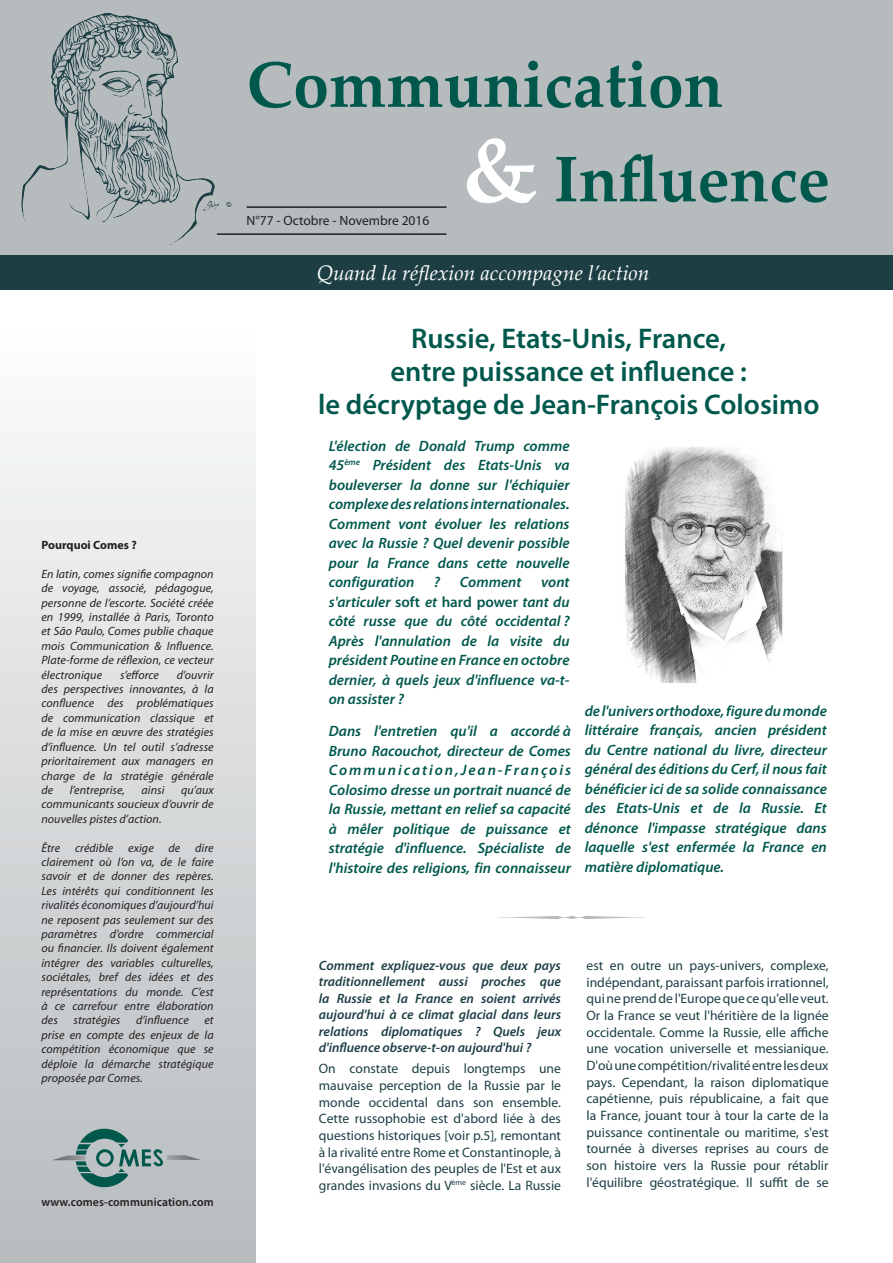
<style>
.page{position:relative;width:893px;height:1263px;background:#fff}
.page>*{position:absolute;margin:0;border:0;box-sizing:border-box;transform-origin:0 0}
.t1{font:700 64.5px "Palatino Linotype";color:#00584c}
.Titre_article_P1_cop{font:600 28.5px "Myriad Pro";color:#00584c}
.t2{font:italic 21px "Palatino Linotype";color:#fff}
.Style__-chapô_p_1{font:italic 600 15px/19.5px "Myriad Pro";color:#00584c;text-align:justify}
.Style_de_paragraphe{font:13.65px/16.6px "Myriad Pro";color:#1d3f44;text-align:justify}
.Style_de_paragraphe-2{font:italic 600 13.5px/16.5px "Myriad Pro";color:#1d3f44;text-align:justify}
.Traits{font:13.5px "Myriad Pro";color:#231f20}
.t3{font:italic 12px/14.4px "Myriad Pro";letter-spacing:.005em;color:#231f20;text-align:justify}
.t4{font:600 12px "Myriad Pro";letter-spacing:.005em;color:#231f20}
.t5{font:700 12px "Myriad Pro";color:#231f20}
.s1{font-size:90px;color:#fff}
.s2{font-style:normal}
</style>
<div class="page">
<div style="left:0;top:0;width:893px;height:255px;background:#b6bcbe"></div>
<div style="left:0;top:255px;width:893px;height:34px;background:#1d3f44"></div>
<svg style="left:21px;top:13px;width:192px;height:233px"></svg>
<div style="left:0;top:293px;width:255px;height:970px;background:linear-gradient(to bottom,#fff,#b5babd)"></div>
<svg style="left:52px;top:1129px;width:149px;height:58px;background:#99adad"></svg>
<hr style="left:247px;top:206px;width:199px;height:2px;background:#231f20">
<hr style="left:217px;top:233px;width:229px;height:2px;background:#231f20">
<svg style="left:498px;top:916px;width:148px;height:3px"></svg>
<img style="left:625px;top:447px;width:158px;height:236px">
<p class="t5" style="left:41px;top:537px;width:97px">Pourquoi Comes ?</p>
<p class="t3" style="left:41px;top:566px;width:174px">En latin, comes signifie compagnon de voyage, associé, pédagogue, personne de l’escorte. Société créée en 1999, installée à Paris, Toronto et São Paulo, Comes publie chaque mois Communication &amp; Influence.<br>Plate-forme de réflexion, ce vecteur électronique</p>
<p class="t3" style="left:120px;top:667px;width:41px">s’efforce</p>
<p class="t3" style="left:41px;top:667px;width:174px;text-indent:135px">d’ouvrir des perspectives innovantes, à la confluence des problématiques de communication classique et de la mise en œuvre des stratégies d’influence. Un tel outil s’adresse prioritairement aux managers en charge de la stratégie générale de</p>
<p class="t3" style="left:70px;top:782px;width:57px">l’entreprise,</p>
<p class="t3" style="left:142px;top:782px;width:24px">ainsi</p>
<p class="t3" style="left:41px;top:782px;width:174px;text-indent:140px">qu’aux communicants soucieux d’ouvrir de nouvelles pistes d’action.</p>
<p class="t3" style="left:41px;top:840px;width:174px">Être crédible exige de dire clairement où l’on va, de le faire savoir et de donner des repères.<br>Les intérêts qui conditionnent les rivalités économiques d’aujourd’hui ne reposent pas seulement sur des paramètres d’ordre commercial ou financier. Ils doivent également intégrer des variables culturelles, sociétales, bref des idées et des représentations du monde. C’est à ce carrefour entre élaboration des</p>
<p class="t3" style="left:73px;top:1013px;width:48px">stratégies</p>
<p class="t3" style="left:136px;top:1013px;width:54px">d’influence</p>
<p class="t3" style="left:41px;top:1013px;width:174px;text-indent:163px">et prise en compte des enjeux de la compétition économique que se déploie la démarche stratégique proposée par Comes.</p>
<p class="t4" style="left:41px;top:1194px;width:174px">www.comes-communication.com</p>
<p class="t1" style="left:247px;top:39px;width:478px">Communication</p>
<p class="t1" style="left:463px;top:134px;width:369px"><span class="s1">&amp;</span> Influence</p>
<p class="Traits" style="left:247px;top:212px;width:184px">N°77 - Octobre - Novembre 2016</p>
<p class="t2" style="left:317px;top:258px;width:334px">Quand la réflexion accompagne l’action</p>
<p class="Titre_article_P1_cop" style="left:411px;top:320px;width:317px">Russie, Etats-Unis, France,</p>
<p class="Titre_article_P1_cop" style="left:390px;top:353px;width:358px">entre puissance et influence :</p>
<p class="Titre_article_P1_cop" style="left:318px;top:386px;width:503px">le décryptage de Jean-François Colosimo</p>
<p class="Style__-chapô_p_1" style="left:329px;top:435px;width:242px">L'élection de Donald Trump comme 45<sup>ème</sup> Président des Etats-Unis va bouleverser la donne sur l'échiquier complexe des relations internationales.<br>Comment vont évoluer les relations avec la Russie ? Quel devenir possible pour la France dans cette nouvelle configuration</p>
<p class="Style__-chapô_p_1" style="left:434px;top:572px;width:8px">?</p>
<p class="Style__-chapô_p_1" style="left:460px;top:572px;width:63px">Comment</p>
<p class="Style__-chapô_p_1" style="left:329px;top:572px;width:242px;text-indent:212px">vont s'articuler <span class="s2">soft</span> et <span class="s2">hard power</span> tant du côté russe que du côté occidental ?<br>Après l'annulation de la visite du président Poutine en France en octobre dernier, à quels jeux d'influence va-t&shy;on assister ?</p>
<p class="Style__-chapô_p_1" style="left:329px;top:721px;width:244px">Dans l'entretien qu'il a accordé à Bruno Racouchot, directeur de Comes Communication,Jean-François Colosimo dresse un portrait nuancé de la Russie, mettant en relief sa capacité à mêler politique de puissance et stratégie d'influence. Spécialiste de l'histoire des religions, fin connaisseur</p>
<p class="Style__-chapô_p_1" style="left:585px;top:700px;width:244px">de l'univers orthodoxe, figure du monde littéraire français, ancien président du Centre national du livre, directeur général des éditions du Cerf, il nous fait bénéficier ici de sa solide connaissance des Etats-Unis et de la Russie. Et dénonce l'impasse stratégique dans laquelle s'est enfermée la France en matière diplomatique.</p>
<p class="Style_de_paragraphe-2" style="left:319px;top:957px;width:244px">Comment expliquez-vous que deux pays traditionnellement aussi proches que la Russie et la France en soient arrivés aujourd'hui à ce climat glacial dans leurs relations diplomatiques ? Quels jeux d'influence observe-t-on aujourd'hui ?</p>
<p class="Style_de_paragraphe" style="left:319px;top:1060px;width:244px">On constate depuis longtemps une mauvaise perception de la Russie par le monde occidental dans son ensemble.<br>Cette russophobie est d'abord liée à des questions historiques [voir p.5], remontant à la rivalité entre Rome et Constantinople, à l'évangélisation des peuples de l'Est et aux grandes invasions du V<sup>ème</sup> siècle. La Russie</p>
<p class="Style_de_paragraphe" style="left:586px;top:957px;width:244px">est en outre un pays-univers, complexe, indépendant, paraissant parfois irrationnel, qui ne prend de l'Europe que ce qu'elle veut.<br>Or la France se veut l'héritière de la lignée occidentale. Comme la Russie, elle affiche une vocation universelle et messianique.<br>D'où une compétition/rivalité entre les deux pays. Cependant, la raison diplomatique capétienne, puis républicaine, a fait que la France, jouant tour à tour la carte de la puissance continentale ou maritime, s'est tournée à diverses reprises au cours de son histoire vers la Russie pour rétablir l'équilibre géostratégique. Il suffit de se</p>
</div>
